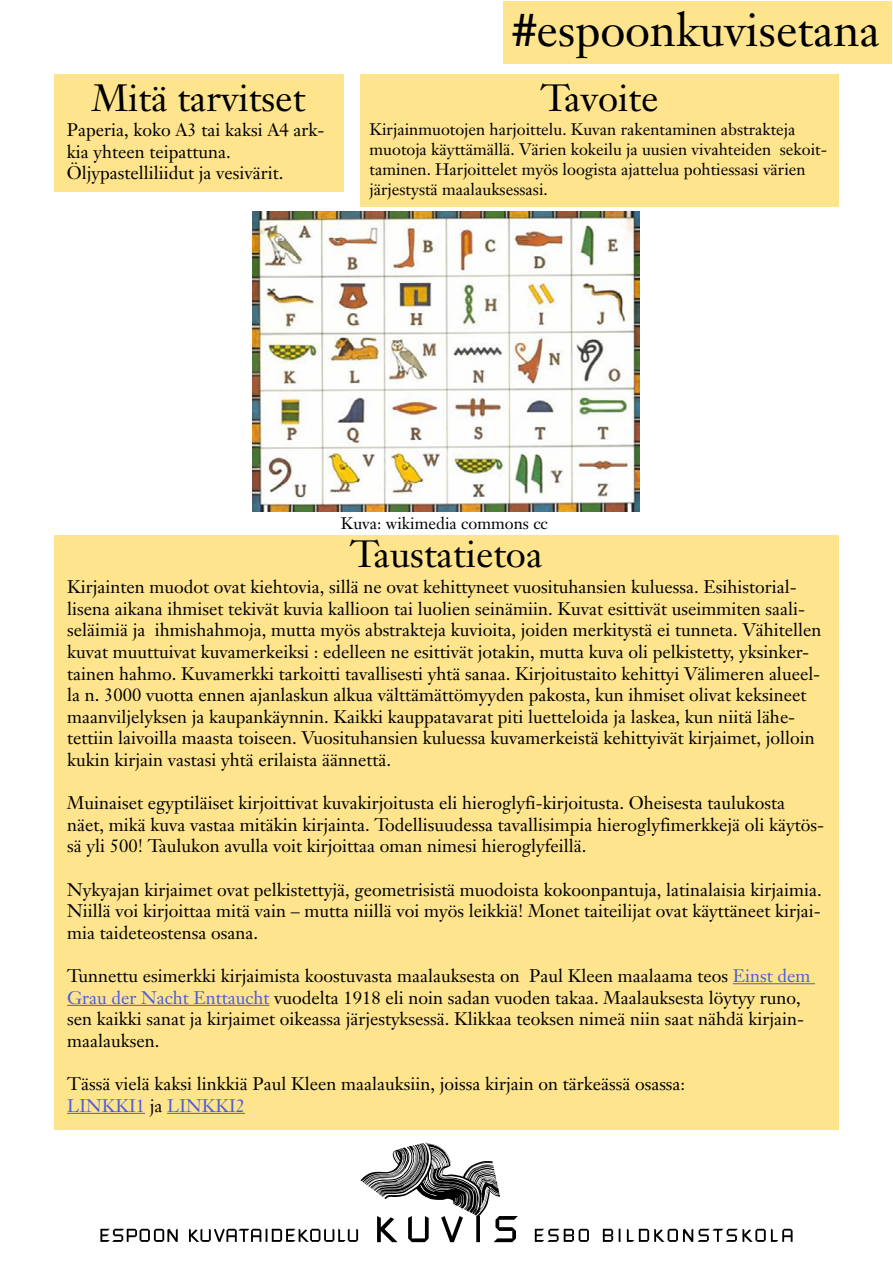
<style>
.page{position:relative;width:893px;height:1263px;background:#fff}
.page>*{position:absolute;margin:0;border:0;box-sizing:border-box;transform-origin:0 0}
.t1{font:46.5px "Janson Text";color:#000}
.t2{font:37.5px "Janson Text";color:#000}
.t3{font:18px/21.6px "Janson Text";color:#000}
.t4{font:16.5px/19.8px "Janson Text";color:#000}
.s1{color:#4f5cd6}
</style>
<div class="page">
<div style="left:504px;top:1px;width:388px;height:63px;background:#fee48d"></div>
<svg style="left:535px;top:1229px;width:257px;height:13px"></svg>
<svg style="left:100px;top:1142px;width:418px;height:100px"></svg>
<div style="left:54px;top:535px;width:785px;height:595px;background:#fee48d"></div>
<div style="left:360px;top:75px;width:479px;height:132px;background:#fee48d"></div>
<div style="left:54px;top:75px;width:289px;height:117px;background:#fee48d"></div>
<hr style="left:733px;top:983px;width:82px;height:1px;background:#4f5cd6">
<hr style="left:67px;top:1005px;width:202px;height:1px;background:#4f5cd6">
<hr style="left:67px;top:1113px;width:78px;height:1px;background:#4f5cd6">
<hr style="left:167px;top:1113px;width:78px;height:1px;background:#4f5cd6">
<img style="left:252px;top:212px;width:388px;height:300px">
<h2 class="t2" style="left:92px;top:74px;width:215px">Mitä tarvitset</h2>
<p class="t3" style="left:67px;top:119px;width:259px">Paperia, koko A3 tai kaksi A4 ark&shy;kia yhteen teipattuna.<br>Öljypastelliliidut ja vesivärit.</p>
<h1 class="t1" style="left:512px;top:0;width:369px">#espoonkuvisetana</h1>
<h2 class="t2" style="left:541px;top:74px;width:119px">Tavoite</h2>
<p class="t4" style="left:370px;top:120px;width:459px">Kirjainmuotojen harjoittelu. Kuvan rakentaminen abstrakteja muotoja käyttämällä. Värien kokeilu ja uusien vivahteiden sekoit&shy;taminen. Harjoittelet myös loogista ajattelua pohtiessasi värien järjestystä maalauksessasi.</p>
<p class="t4" style="left:341px;top:514px;width:209px">Kuva: wikimedia commons cc</p>
<h2 class="t2" style="left:350px;top:531px;width:194px">Taustatietoa</h2>
<p class="t3" style="left:67px;top:576px;width:756px">Kirjainten muodot ovat kiehtovia, sillä ne ovat kehittyneet vuosituhansien kuluessa. Esihistorial&shy;lisena aikana ihmiset tekivät kuvia kallioon tai luolien seinämiin. Kuvat esittivät useimmiten saali&shy;seläimiä ja ihmishahmoja, mutta myös abstrakteja kuvioita, joiden merkitystä ei tunneta. Vähitellen kuvat muuttuivat kuvamerkeiksi : edelleen ne esittivät jotakin, mutta kuva oli pelkistetty, yksinker&shy;tainen hahmo. Kuvamerkki tarkoitti tavallisesti yhtä sanaa. Kirjoitustaito kehittyi Välimeren alueel&shy;la n. 3000 vuotta ennen ajanlaskun alkua välttämättömyyden pakosta, kun ihmiset olivat keksineet maanviljelyksen ja kaupankäynnin. Kaikki kauppatavarat piti luetteloida ja laskea, kun niitä lähe&shy;tettiin laivoilla maasta toiseen. Vuosituhansien kuluessa kuvamerkeistä kehittyivät kirjaimet, jolloin kukin kirjain vastasi yhtä erilaista äännettä.</p>
<p class="t3" style="left:67px;top:792px;width:758px">Muinaiset egyptiläiset kirjoittivat kuvakirjoitusta eli hieroglyfi-kirjoitusta. Oheisesta taulukosta näet, mikä kuva vastaa mitäkin kirjainta. Todellisuudessa tavallisimpia hieroglyfimerkkejä oli käytös&shy;sä yli 500! Taulukon avulla voit kirjoittaa oman nimesi hieroglyfeillä.</p>
<p class="t3" style="left:67px;top:878px;width:756px;text-align:justify">Nykyajan kirjaimet ovat pelkistettyjä, geometrisistä muodoista kokoonpantuja, latinalaisia kirjaimia.<br>Niillä voi kirjoittaa mitä vain – mutta niillä voi myös leikkiä! Monet taiteilijat ovat käyttäneet kirjai&shy;mia taideteostensa osana.</p>
<p class="t3" style="left:67px;top:965px;width:745px">Tunnettu esimerkki kirjaimista koostuvasta maalauksesta on Paul Kleen maalaama teos <span class="s1">Einst dem Grau der Nacht Enttaucht</span> vuodelta 1918 eli noin sadan vuoden takaa. Maalauksesta löytyy runo, sen kaikki sanat ja kirjaimet oikeassa järjestyksessä. Klikkaa teoksen nimeä niin saat nähdä kirjain&shy;maalauksen.</p>
<p class="t3" style="left:67px;top:1073px;width:620px">Tässä vielä kaksi linkkiä Paul Kleen maalauksiin, joissa kirjain on tärkeässä osassa:<br><span class="s1">LINKKI1</span> ja <span class="s1">LINKKI2</span></p>
</div>
